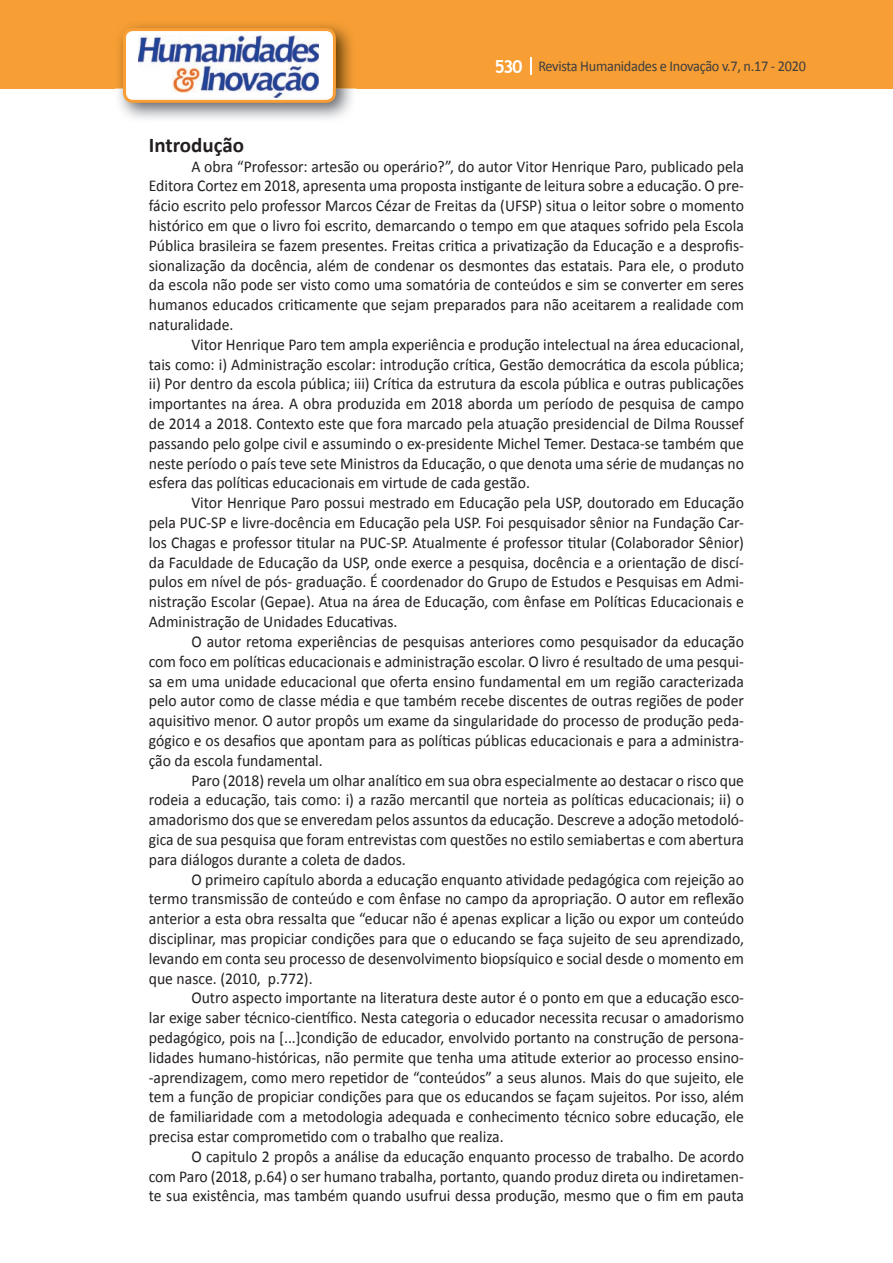
<style>
.page{position:relative;width:893px;height:1263px;background:#fff}
.page>*{position:absolute;margin:0;border:0;box-sizing:border-box;transform-origin:0 0}
.t1{font:700 21px "Calibri";color:#231f20}
.t2{font:16.5px/19.8px "Calibri";color:#231f20;text-align:justify;scale:.95 1}
.t3{font:15px "Calibri";letter-spacing:-.02em;color:#3e3e3f;scale:.95 1}
.s1{font-family:"Trebuchet MS";font-weight:700;font-size:18px;color:#fff}
</style>
<div class="page">
<div style="left:0;top:0;width:893px;height:88px;background:#f79e34"></div>
<svg style="left:530px;top:57px;width:2px;height:18px"></svg>
<img style="left:115px;top:24px;width:241px;height:95px">
<svg style="left:123px;top:28px;width:213px;height:75px"></svg>
<p class="t3" style="left:495px;top:57px;width:329px"><span class="s1">530</span> Revista Humanidades e Inovação v.7, n.17 - 2020</p>
<p class="t1" style="left:149px;top:131px;width:97px">Introdução</p>
<p class="t2" style="left:149px;top:156px;width:628px;text-indent:43px">A obra “Professor: artesão ou operário?”, do autor Vitor Henrique Paro, publicado pela Editora Cortez em 2018, apresenta uma proposta instigante de leitura sobre a educação. O pre&shy;fácio escrito pelo professor Marcos Cézar de Freitas da (UFSP) situa o leitor sobre o momento histórico em que o livro foi escrito, demarcando o tempo em que ataques sofrido pela Escola Pública brasileira se fazem presentes. Freitas critica a privatização da Educação e a desprofis&shy;sionalização da docência, além de condenar os desmontes das estatais. Para ele, o produto da escola não pode ser visto como uma somatória de conteúdos e sim se converter em seres humanos educados criticamente que sejam preparados para não aceitarem a realidade com naturalidade.</p>
<p class="t2" style="left:149px;top:334px;width:628px;text-indent:43px">Vitor Henrique Paro tem ampla experiência e produção intelectual na área educacional, tais como: i) Administração escolar: introdução crítica, Gestão democrática da escola pública; ii) Por dentro da escola pública; iii) Crítica da estrutura da escola pública e outras publicações importantes na área. A obra produzida em 2018 aborda um período de pesquisa de campo de 2014 a 2018. Contexto este que fora marcado pela atuação presidencial de Dilma Roussef passando pelo golpe civil e assumindo o ex-presidente Michel Temer. Destaca-se também que neste período o país teve sete Ministros da Educação, o que denota uma série de mudanças no esfera das políticas educacionais em virtude de cada gestão.</p>
<p class="t2" style="left:149px;top:493px;width:628px;text-indent:43px">Vitor Henrique Paro possui mestrado em Educação pela USP, doutorado em Educação pela PUC-SP e livre-docência em Educação pela USP. Foi pesquisador sênior na Fundação Car&shy;los Chagas e professor titular na PUC-SP. Atualmente é professor titular (Colaborador Sênior) da Faculdade de Educação da USP, onde exerce a pesquisa, docência e a orientação de discí&shy;pulos em nível de pós- graduação. É coordenador do Grupo de Estudos e Pesquisas em Admi&shy;nistração Escolar (Gepae). Atua na área de Educação, com ênfase em Políticas Educacionais e Administração de Unidades Educativas.</p>
<p class="t2" style="left:149px;top:631px;width:628px;text-indent:43px">O autor retoma experiências de pesquisas anteriores como pesquisador da educação com foco em políticas educacionais e administração escolar. O livro é resultado de uma pesqui&shy;sa em uma unidade educacional que oferta ensino fundamental em um região caracterizada pelo autor como de classe média e que também recebe discentes de outras regiões de poder aquisitivo menor. O autor propôs um exame da singularidade do processo de produção peda&shy;gógico e os desafios que apontam para as políticas públicas educacionais e para a administra&shy;ção da escola fundamental.</p>
<p class="t2" style="left:149px;top:770px;width:628px;text-indent:43px">Paro (2018) revela um olhar analítico em sua obra especialmente ao destacar o risco que rodeia a educação, tais como: i) a razão mercantil que norteia as políticas educacionais; ii) o amadorismo dos que se enveredam pelos assuntos da educação. Descreve a adoção metodoló&shy;gica de sua pesquisa que foram entrevistas com questões no estilo semiabertas e com abertura para diálogos durante a coleta de dados.</p>
<p class="t2" style="left:149px;top:869px;width:628px;text-indent:43px">O primeiro capítulo aborda a educação enquanto atividade pedagógica com rejeição ao termo transmissão de conteúdo e com ênfase no campo da apropriação. O autor em reflexão anterior a esta obra ressalta que “educar não é apenas explicar a lição ou expor um conteúdo disciplinar, mas propiciar condições para que o educando se faça sujeito de seu aprendizado, levando em conta seu processo de desenvolvimento biopsíquico e social desde o momento em que nasce. (2010, p.772).</p>
<p class="t2" style="left:149px;top:988px;width:628px;text-indent:43px">Outro aspecto importante na literatura deste autor é o ponto em que a educação esco&shy;lar exige saber técnico-científico. Nesta categoria o educador necessita recusar o amadorismo pedagógico, pois na [...]condição de educador, envolvido portanto na construção de persona&shy;lidades humano-históricas, não permite que tenha uma atitude exterior ao processo ensino--aprendizagem, como mero repetidor de “conteúdos” a seus alunos. Mais do que sujeito, ele tem a função de propiciar condições para que os educandos se façam sujeitos. Por isso, além de familiaridade com a metodologia adequada e conhecimento técnico sobre educação, ele precisa estar comprometido com o trabalho que realiza.</p>
<p class="t2" style="left:149px;top:1146px;width:628px;text-indent:43px">O capitulo 2 propôs a análise da educação enquanto processo de trabalho. De acordo com Paro (2018, p.64) o ser humano trabalha, portanto, quando produz direta ou indiretamen&shy;te sua existência, mas também quando usufrui dessa produção, mesmo que o fim em pauta</p>
</div>
